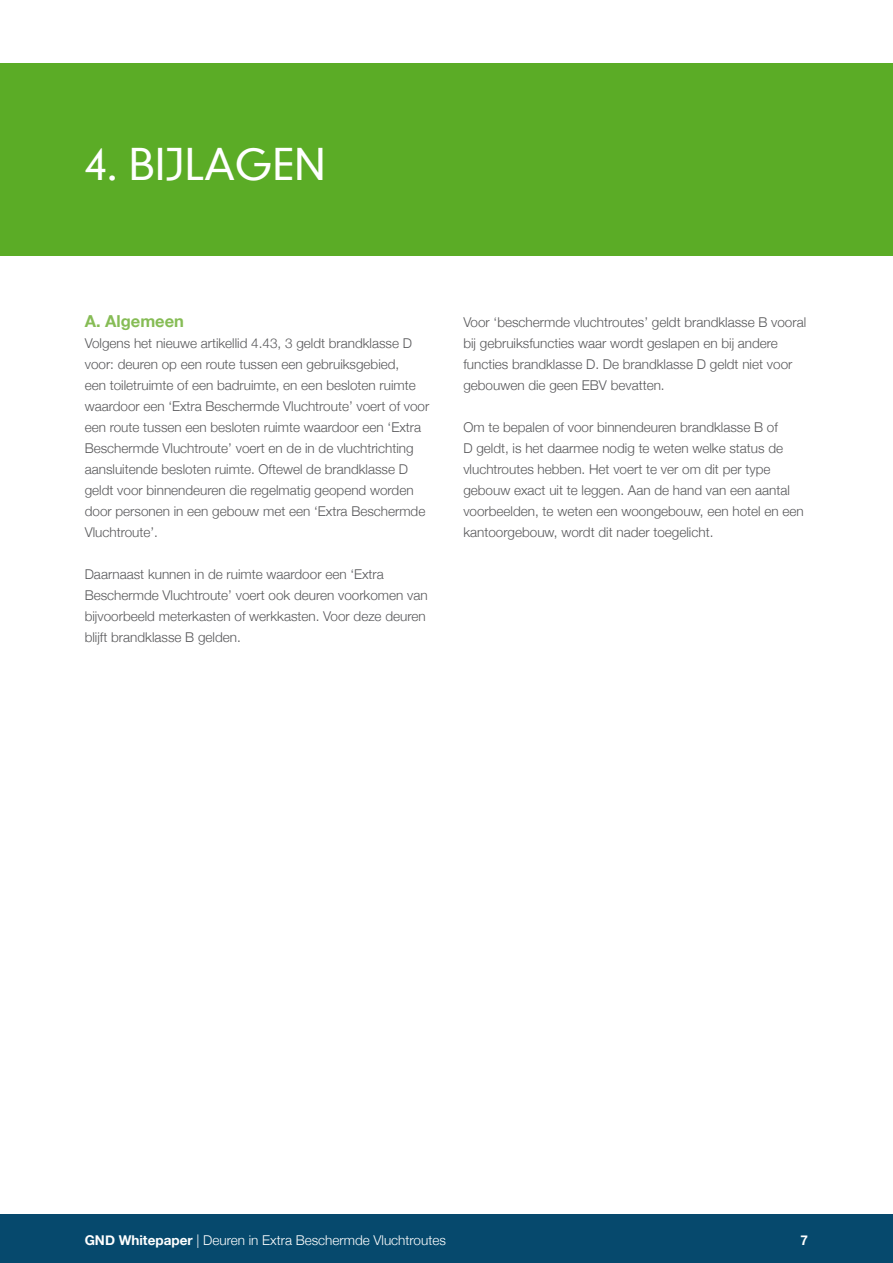
<style>
.page{position:relative;width:893px;height:1263px;background:#fff}
.page>*{position:absolute;margin:0;border:0;box-sizing:border-box;transform-origin:0 0}
.t1{font:300 42px "DIN Neuzeit Grotesk Std";color:#fff}
.t2{font:700 16.5px "Helvetica Neue";color:#86bc55}
.t3{font:300 13.5px/21px "Helvetica Neue";color:#58585a}
.t4{font:300 13.5px "Helvetica Neue";color:#fff}
.t5{font:700 13.5px "Helvetica Neue";color:#fff}
.s1{font-weight:700}
</style>
<div class="page">
<div style="left:0;top:1214px;width:893px;height:49px;background:#06496d"></div>
<div style="left:0;top:63px;width:893px;height:192px;background:#5bac26"></div>
<h1 class="t1" style="left:85px;top:139px;width:242px">4. BIJLAGEN</h1>
<p class="t2" style="left:85px;top:308px;width:101px">A. Algemeen</p>
<p class="t3" style="left:85px;top:332px;width:346px">Volgens het nieuwe artikellid 4.43, 3 geldt brandklasse D voor: deuren op een route tussen een gebruiksgebied,<br>een toiletruimte of een badruimte, en een besloten ruimte waardoor een ‘Extra Beschermde Vluchtroute’ voert of voor een route tussen een besloten ruimte waardoor een ‘Extra Beschermde Vluchtroute’ voert en de in de vluchtrichting aansluitende besloten ruimte. Oftewel de brandklasse D geldt voor binnendeuren die regelmatig geopend worden door personen in een gebouw met een ‘Extra Beschermde Vluchtroute’.</p>
<p class="t3" style="left:85px;top:563px;width:344px">Daarnaast kunnen in de ruimte waardoor een ‘Extra Beschermde Vluchtroute’ voert ook deuren voorkomen van bijvoorbeeld meterkasten of werkkasten. Voor deze deuren blijft brandklasse B gelden.</p>
<p class="t3" style="left:463px;top:311px;width:344px">Voor ‘beschermde vluchtroutes’ geldt brandklasse B vooral bij gebruiksfuncties waar wordt geslapen en bij andere functies brandklasse D. De brandklasse D geldt niet voor gebouwen die geen EBV bevatten.</p>
<p class="t3" style="left:463px;top:416px;width:342px">Om te bepalen of voor binnendeuren brandklasse B of<br>D geldt, is het daarmee nodig te weten welke status de vluchtroutes hebben. Het voert te ver om dit per type gebouw exact uit te leggen. Aan de hand van een aantal voorbeelden, te weten een woongebouw, een hotel en een kantoorgebouw, wordt dit nader toegelicht.</p>
<p class="t4" style="left:85px;top:1229px;width:363px"><span class="s1">GND Whitepaper</span> | Deuren in Extra Beschermde Vluchtroutes</p>
<p class="t5" style="left:800px;top:1229px;width:9px">7</p>
</div>
